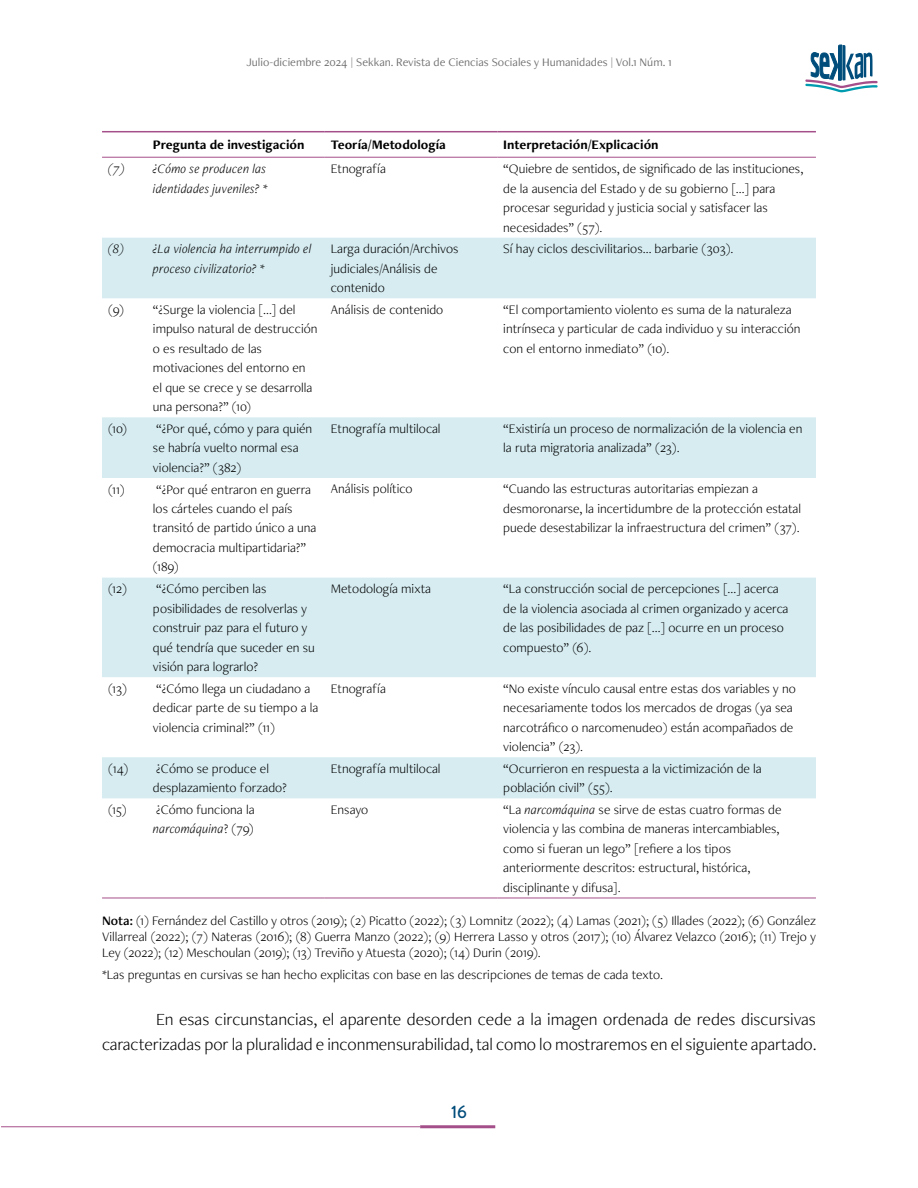
<style>
.page{position:relative;width:918px;height:1188px;background:#fff}
.page>*{position:absolute;margin:0;border:0;box-sizing:border-box;transform-origin:0 0}
.t1{font:500 18px "Brandon Grotesque";color:#004c7b}
.t2{font:300 17.7px/24.6px "Freight Neo Pro";letter-spacing:-.005em;color:#000;text-align:right}
.t3{font:300 13.5px/19.5px "Freight Neo Pro";color:#000}
.t4{font:italic 300 13.5px/19.5px "Freight Neo Pro";color:#000;text-align:right}
.t5{font:700 13.5px "Freight Neo Pro";color:#000}
.t6{font:12px "Freight Neo Pro";color:#706f6f}
.s1{font-style:italic}
.s2{font-family:"Freight Neo Pro Semi";font-weight:400}
</style>
<div class="page">
<hr style="left:420px;top:1125px;width:75px;height:3px;background:#a54f8a">
<hr style="left:1px;top:1126px;width:419px;height:1px;background:#a54f8a">
<svg style="left:805px;top:45px;width:73px;height:48px"></svg>
<svg style="left:102px;top:238px;width:714px;height:560px"></svg>
<hr style="left:102px;top:131px;width:45px;height:1px;background:#a54f8a">
<hr style="left:147px;top:131px;width:178px;height:1px;background:#a54f8a">
<hr style="left:325px;top:131px;width:172px;height:1px;background:#a54f8a">
<hr style="left:497px;top:131px;width:319px;height:1px;background:#a54f8a">
<hr style="left:102px;top:157px;width:45px;height:1px;background:#a54f8a">
<hr style="left:147px;top:157px;width:178px;height:1px;background:#a54f8a">
<hr style="left:325px;top:157px;width:172px;height:1px;background:#a54f8a">
<hr style="left:497px;top:157px;width:319px;height:1px;background:#a54f8a">
<hr style="left:102px;top:898px;width:45px;height:1px;background:#a54f8a">
<hr style="left:147px;top:898px;width:178px;height:1px;background:#a54f8a">
<hr style="left:325px;top:898px;width:172px;height:1px;background:#a54f8a">
<hr style="left:497px;top:898px;width:319px;height:1px;background:#a54f8a">
<p class="t6" style="left:246px;top:54px;width:427px">Julio-diciembre 2024 | Sekkan. Revista de Ciencias Sociales y Humanidades | Vol.1 Núm. 1</p>
<p class="t5" style="left:153px;top:136px;width:153px">Pregunta de investigación</p>
<p class="t5" style="left:331px;top:136px;width:117px">Teoría/Metodología</p>
<p class="t5" style="left:503px;top:136px;width:157px">Interpretación/Explicación</p>
<p class="t4" style="left:108px;top:159px;width:161px">(7) ¿Cómo se producen las identidades juveniles? *</p>
<p class="t3" style="left:331px;top:159px;width:57px">Etnografía</p>
<p class="t3" style="left:503px;top:159px;width:302px">“Quiebre de sentidos, de significado de las instituciones, de la ausencia del Estado y de su gobierno […] para procesar seguridad y justicia social y satisfacer las necesidades” (57).</p>
<p class="t4" style="left:108px;top:239px;width:205px;text-align:center">(8) ¿La violencia ha interrumpido el proceso civilizatorio? *</p>
<p class="t3" style="left:331px;top:239px;width:129px">Larga duración/Archivos judiciales/Análisis de contenido</p>
<p class="t3" style="left:503px;top:239px;width:232px">Sí hay ciclos descivilitarios… barbarie (303).</p>
<p class="t3" style="left:153px;top:299px;width:166px;text-indent:-45px">(9) “¿Surge la violencia […] del impulso natural de destrucción o es resultado de las motivaciones del entorno en el que se crece y se desarrolla una persona?” (10)</p>
<p class="t3" style="left:331px;top:299px;width:114px">Análisis de contenido</p>
<p class="t3" style="left:503px;top:299px;width:299px">“El comportamiento violento es suma de la naturaleza intrínseca y particular de cada individuo y su interacción con el entorno inmediato” (10).</p>
<p class="t3" style="left:108px;top:418px;width:21px">(10)</p>
<p class="t3" style="left:153px;top:418px;width:161px">“¿Por qué, cómo y para quién se habría vuelto normal esa violencia?” (382)</p>
<p class="t3" style="left:331px;top:418px;width:111px">Etnografía multilocal</p>
<p class="t3" style="left:503px;top:418px;width:301px">“Existiría un proceso de normalización de la violencia en la ruta migratoria analizada” (23).</p>
<p class="t3" style="left:108px;top:479px;width:18px">(11)</p>
<p class="t3" style="left:153px;top:479px;width:165px">“¿Por qué entraron en guerra los cárteles cuando el país transitó de partido único a una democracia multipartidaria?” (189)</p>
<p class="t3" style="left:331px;top:479px;width:83px">Análisis político</p>
<p class="t3" style="left:503px;top:479px;width:299px">“Cuando las estructuras autoritarias empiezan a desmoronarse, la incertidumbre de la protección estatal puede desestabilizar la infraestructura del crimen” (37).</p>
<p class="t3" style="left:108px;top:578px;width:20px">(12)</p>
<p class="t3" style="left:153px;top:578px;width:163px">“¿Cómo perciben las posibilidades de resolverlas y construir paz para el futuro y qué tendría que suceder en su visión para lograrlo?</p>
<p class="t3" style="left:331px;top:578px;width:102px">Metodología mixta</p>
<p class="t3" style="left:503px;top:578px;width:287px">“La construcción social de percepciones […] acerca de la violencia asociada al crimen organizado y acerca de las posibilidades de paz […] ocurre en un proceso compuesto” (6).</p>
<p class="t3" style="left:108px;top:678px;width:20px">(13)</p>
<p class="t3" style="left:153px;top:678px;width:167px">“¿Cómo llega un ciudadano a dedicar parte de su tiempo a la violencia criminal?” (11)</p>
<p class="t3" style="left:331px;top:678px;width:57px">Etnografía</p>
<p class="t3" style="left:503px;top:678px;width:294px">“No existe vínculo causal entre estas dos variables y no necesariamente todos los mercados de drogas (ya sea narcotráfico o narcomenudeo) están acompañados de violencia” (23).</p>
<p class="t3" style="left:108px;top:758px;width:22px">(14)</p>
<p class="t3" style="left:153px;top:758px;width:135px">¿Cómo se produce el desplazamiento forzado?</p>
<p class="t3" style="left:331px;top:758px;width:111px">Etnografía multilocal</p>
<p class="t3" style="left:503px;top:758px;width:260px">“Ocurrieron en respuesta a la victimización de la población civil” (55).</p>
<p class="t3" style="left:108px;top:799px;width:20px">(15)</p>
<p class="t3" style="left:153px;top:799px;width:103px">¿Cómo funciona la <span class="s1">narcomáquina</span>? (79)</p>
<p class="t3" style="left:331px;top:799px;width:39px">Ensayo</p>
<p class="t3" style="left:503px;top:799px;width:280px">“La <span class="s1">narcomáquina</span> se sirve de estas cuatro formas de violencia y las combina de maneras intercambiables, como si fueran un lego” [refiere a los tipos anteriormente descritos: estructural, histórica, disciplinante y difusa].</p>
<p class="t3" style="left:102px;top:912px;width:716px;line-height:16.2px;text-align:justify"><span class="s2">Nota:</span> (1) Fernández del Castillo y otros (2019); (2) Picatto (2022); (3) Lomnitz (2022); (4) Lamas (2021); (5) Illades (2022); (6) González Villarreal (2022); (7) Nateras (2016); (8) Guerra Manzo (2022); (9) Herrera Lasso y otros (2017); (10) Álvarez Velazco (2016); (11) Trejo y Ley (2022); (12) Meschoulan (2019); (13) Treviño y Atuesta (2020); (14) Durin (2019).</p>
<p class="t3" style="left:102px;top:964px;width:563px">*Las preguntas en cursivas se han hecho explicitas con base en las descripciones de temas de cada texto.</p>
<h2 class="t2" style="left:102px;top:1006px;width:716px">En esas circunstancias, el aparente desorden cede a la imagen ordenada de redes discursivas caracterizadas por la pluralidad e inconmensurabilidad, tal como lo mostraremos en el siguiente apartado.</h2>
<h1 class="t1" style="left:451px;top:1099px;width:17px">16</h1>
</div>
